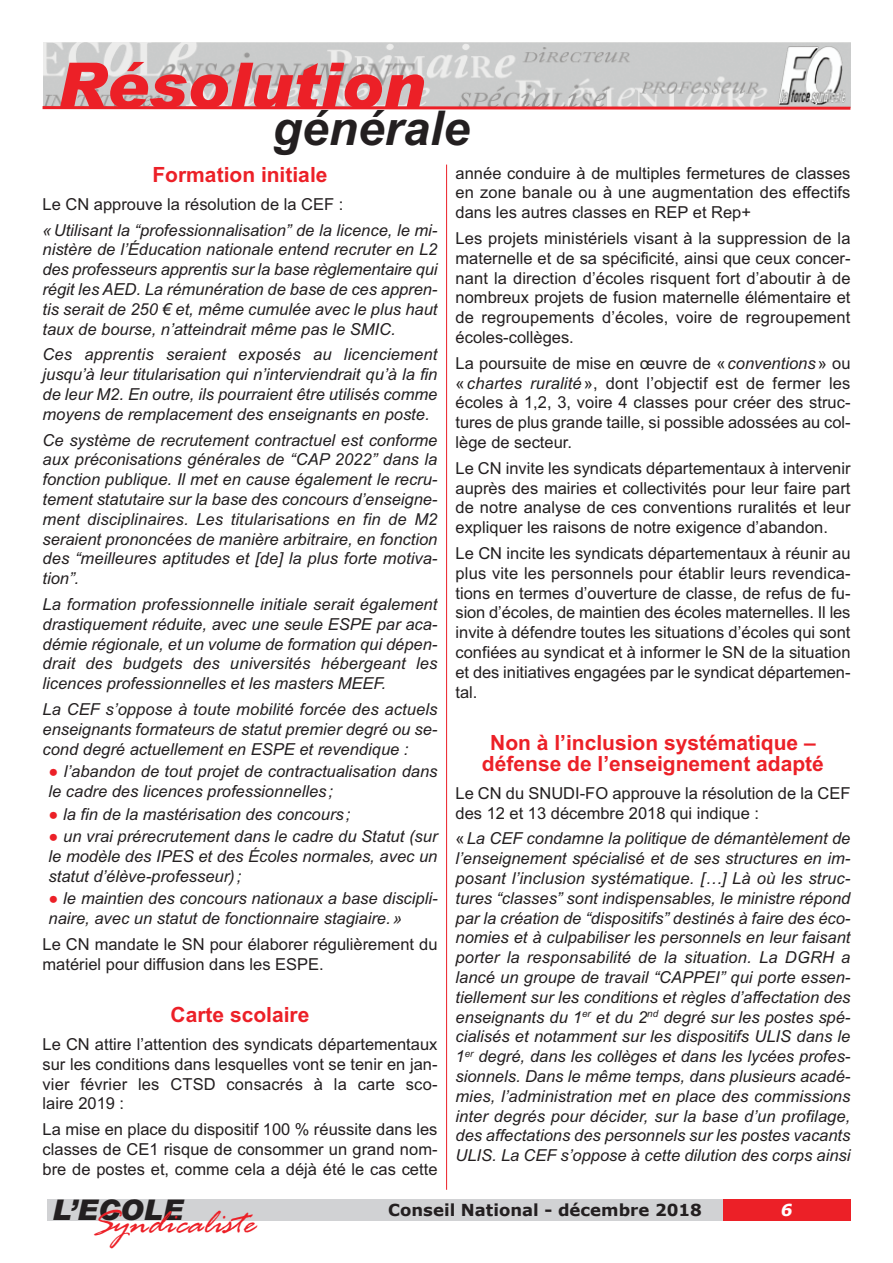
<style>
.page{position:relative;width:893px;height:1263px;background:#fff}
.page>*{position:absolute;margin:0;border:0;box-sizing:border-box;transform-origin:0 0}
.t1{font:italic 900 63px "Arial";color:#ec2027}
.t2{font:italic 700 48px "Arial";color:#231f20}
.t3{font:italic 36px "Rage";color:#ec2027}
.t4{font:italic 900 28.5px "Arial";color:#231f20}
.t5{font:700 21px/20.7px "Arial";color:#ec2027;text-align:center}
.t6{font:italic 16.5px/19.8px "Arial";color:#231f20;text-align:justify}
.t7{font:16.5px/19.8px "Arial";color:#231f20;text-align:justify}
.t8{font:700 16.5px "Verdana";color:#231f20}
.t9{font:italic 700 16.5px "Verdana";color:#fff}
.s1{font-style:normal;color:#ec2027}
.s2{font-style:italic}
.s3{font-style:normal}
</style>
<div class="page">
<img style="left:44px;top:43px;width:806px;height:62px">
<div style="left:47px;top:1199px;width:785px;height:21px;background:#d1d2d4"></div>
<div style="left:723px;top:1199px;width:127px;height:21px;background:#ec2027"></div>
<svg style="left:42px;top:105px;width:809px;height:5px;background:#e56b6f"></svg>
<hr style="left:446px;top:165px;width:1px;height:1025px;background:#ec2027">
<h1 class="t1" style="left:57px;top:49px;width:369px">Résolution</h1>
<h2 class="t2" style="left:272px;top:101px;width:199px">générale</h2>
<p class="t5" style="left:152px;top:164px;width:177px">Formation initiale</p>
<p class="t7" style="left:43px;top:194px;width:302px">Le CN approuve la résolution de la CEF :</p>
<p class="t6" style="left:43px;top:220px;width:396px">«Utilisant la “professionnalisation” de la licence, le mi&shy;nistère de l’Éducation nationale entend recruter en L2 des professeurs apprentis sur la base règlementaire qui régit les AED. La rémunération de base de ces appren&shy;tis serait de 250 € et, même cumulée avec le plus haut taux de bourse, n’atteindrait même pas le SMIC.</p>
<p class="t6" style="left:43px;top:345px;width:396px">Ces apprentis seraient exposés au licenciement jusqu’à leur titularisation qui n’interviendrait qu’à la fin de leur M2. En outre, ils pourraient être utilisés comme moyens de remplacement des enseignants en poste.</p>
<p class="t6" style="left:43px;top:430px;width:396px">Ce système de recrutement contractuel est conforme aux préconisations générales de “CAP 2022” dans la fonction publique. Il met en cause également le recru&shy;tement statutaire sur la base des concours d’enseigne&shy;ment disciplinaires. Les titularisations en fin de M2 seraient prononcées de manière arbitraire, en fonction des “meilleures aptitudes et [de] la plus forte motiva&shy;tion”.</p>
<p class="t6" style="left:43px;top:594px;width:396px">La formation professionnelle initiale serait également drastiquement réduite, avec une seule ESPE par aca&shy;démie régionale, et un volume de formation qui dépen&shy;drait des budgets des universités hébergeant les licences professionnelles et les masters MEEF.</p>
<p class="t6" style="left:43px;top:699px;width:396px">La CEF s’oppose à toute mobilité forcée des actuels enseignants formateurs de statut premier degré ou se&shy;cond degré actuellement en ESPE et revendique :</p>
<p class="t6" style="left:49px;top:761px;width:390px"><span class="s1">●</span> l’abandon de tout projet de contractualisation dans le cadre des licences professionnelles;</p>
<p class="t6" style="left:49px;top:804px;width:303px"><span class="s1">●</span> la fin de la mastérisation des concours ;</p>
<p class="t6" style="left:49px;top:826px;width:390px"><span class="s1">●</span> un vrai prérecrutement dans le cadre du Statut (sur le modèle des IPES et des Écoles normales, avec un statut d’élève-professeur);</p>
<p class="t6" style="left:49px;top:889px;width:390px"><span class="s1">●</span> le maintien des concours nationaux a base discipli&shy;naire, avec un statut de fonctionnaire stagiaire.»</p>
<p class="t7" style="left:43px;top:934px;width:396px">Le CN mandate le SN pour élaborer régulièrement du matériel pour diffusion dans les ESPE.</p>
<p class="t5" style="left:171px;top:1004px;width:140px">Carte scolaire</p>
<p class="t7" style="left:43px;top:1034px;width:396px">Le CN attire l’attention des syndicats départementaux sur les conditions dans lesquelles vont se tenir en jan&shy;vier février les CTSD consacrés à la carte sco&shy;laire 2019 :</p>
<p class="t7" style="left:43px;top:1120px;width:396px">La mise en place du dispositif 100 % réussite dans les classes de CE1 risque de consommer un grand nom&shy;bre de postes et, comme cela a déjà été le cas cette</p>
<p class="t7" style="left:456px;top:163px;width:396px">année conduire à de multiples fermetures de classes en zone banale ou à une augmentation des effectifs dans les autres classes en REP et Rep+</p>
<p class="t7" style="left:456px;top:228px;width:396px">Les projets ministériels visant à la suppression de la maternelle et de sa spécificité, ainsi que ceux concer&shy;nant la direction d’écoles risquent fort d’aboutir à de nombreux projets de fusion maternelle élémentaire et de regroupements d’écoles, voire de regroupement écoles-collèges.</p>
<p class="t7" style="left:456px;top:353px;width:396px">La poursuite de mise en œuvre de «<span class="s2">conventions</span>» ou «<span class="s2">chartes ruralité</span>», dont l’objectif est de fermer les écoles à 1,2, 3, voire 4 classes pour créer des struc&shy;tures de plus grande taille, si possible adossées au col&shy;lège de secteur.</p>
<p class="t7" style="left:456px;top:458px;width:396px">Le CN invite les syndicats départementaux à intervenir auprès des mairies et collectivités pour leur faire part de notre analyse de ces conventions ruralités et leur expliquer les raisons de notre exigence d’abandon.</p>
<p class="t7" style="left:456px;top:543px;width:396px">Le CN incite les syndicats départementaux à réunir au plus vite les personnels pour établir leurs revendica&shy;tions en termes d’ouverture de classe, de refus de fu&shy;sion d’écoles, de maintien des écoles maternelles. Il les invite à défendre toutes les situations d’écoles qui sont confiées au syndicat et à informer le SN de la situation et des initiatives engagées par le syndicat départemen&shy;tal.</p>
<p class="t5" style="left:482px;top:732px;width:343px">Non à l’inclusion systématique – défense de l’enseignement adapté</p>
<p class="t7" style="left:455px;top:783px;width:396px">Le CN du SNUDI-FO approuve la résolution de la CEF des 12 et 13 décembre 2018 qui indique :</p>
<p class="t6" style="left:455px;top:829px;width:396px"><span class="s3">«</span>La CEF condamne la politique de démantèlement de l’enseignement spécialisé et de ses structures en im&shy;posant l’inclusion systématique. […] Là où les struc&shy;tures “classes” sont indispensables, le ministre répond par la création de “dispositifs” destinés à faire des éco&shy;nomies et à culpabiliser les personnels en leur faisant porter la responsabilité de la situation. La DGRH a lancé un groupe de travail “CAPPEI” qui porte essen&shy;tiellement sur les conditions et règles d’affectation des enseignants du 1<sup>er</sup> et du 2<sup>nd</sup> degré sur les postes spé&shy;cialisés et notamment sur les dispositifs ULIS dans le 1<sup>er</sup> degré, dans les collèges et dans les lycées profes&shy;sionnels. Dans le même temps, dans plusieurs acadé&shy;mies, l’administration met en place des commissions inter degrés pour décider, sur la base d’un profilage, des affectations des personnels sur les postes vacants ULIS. La CEF s’oppose à cette dilution des corps ainsi</p>
<h3 class="t4" style="left:52px;top:1194px;width:133px">L’ECOLE</h3>
<p class="t8" style="left:388px;top:1199px;width:315px">Conseil National - décembre 2018</p>
<p class="t9" style="left:781px;top:1199px;width:13px">6</p>
<h3 class="t3" style="left:90px;top:1200px;width:175px">Sy ndicaliste</h3>
</div>
